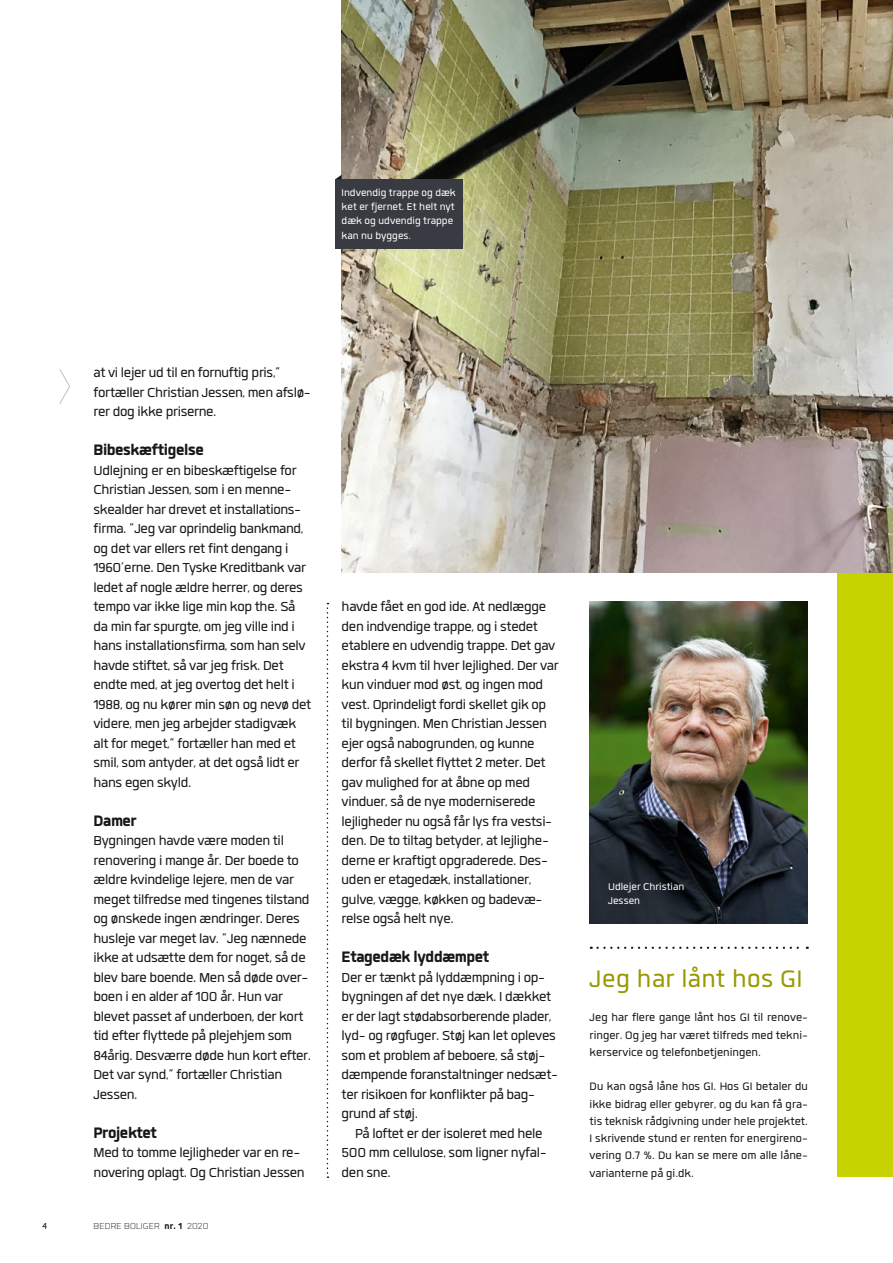
<style>
.page{position:relative;width:893px;height:1263px;background:#fff}
.page>*{position:absolute;margin:0;border:0;box-sizing:border-box;transform-origin:0 0}
.t1{font:33px "Quan";letter-spacing:.01em;color:#979a00}
.t2{font:800 21px "Quan";letter-spacing:-.02em;color:#181716}
.t3{font:18px/19.5px "Quan";letter-spacing:-.02em;color:#181716}
.t4{font:15px/17.2px "Quan";color:#181716;text-align:justify}
.t5{font:13.5px/14.2px "Quan";color:#fff}
.t6{font:300 12px "Quan";letter-spacing:.01em;color:#181716}
.t7{font:12px "Quan";color:#181716}
.s1{font-weight:800}
</style>
<div class="page">
<div style="left:838px;top:0;width:55px;height:1177px;background:#c7d300"></div>
<svg style="left:327px;top:603px;width:1px;height:575px"></svg>
<svg style="left:591px;top:947px;width:217px;height:2px"></svg>
<svg style="left:59px;top:369px;width:11px;height:35px"></svg>
<img style="left:342px;top:0;width:551px;height:572px">
<div style="left:335px;top:175px;width:128px;height:74px;background:#383b41"></div>
<img style="left:590px;top:601px;width:218px;height:322px">
<p class="t5" style="left:342px;top:185px;width:116px">Indvendig trappe og dæk ket er fjernet. Et helt nyt dæk og udvendig trappe kan nu bygges.</p>
<p class="t3" style="left:94px;top:363px;width:219px">at vi lejer ud til en fornuftig pris,” fortæller Christian Jessen, men afslø&shy;rer dog ikke priserne.</p>
<h3 class="t2" style="left:94px;top:440px;width:112px">Bibeskæftigelse</h3>
<p class="t3" style="left:94px;top:460px;width:219px">Udlejning er en bibeskæftigelse for Christian Jessen, som i en menne&shy;skealder har drevet et installations&shy;frma. ”Jeg var oprindelig bankmand, og det var ellers ret fnt dengang i 1960’erne. Den Tyske Kreditbank var ledet af nogle ældre herrer, og deres tempo var ikke lige min kop the. Så da min far spurgte, om jeg ville ind i hans installationsfrma, som han selv havde stiftet, så var jeg frisk. Det endte med, at jeg overtog det helt i 1988, og nu kører min søn og nevø det videre, men jeg arbejder stadigvæk alt for meget,” fortæller han med et smil, som antyder, at det også lidt er hans egen skyld.</p>
<h3 class="t2" style="left:94px;top:810px;width:45px">Damer</h3>
<p class="t3" style="left:94px;top:831px;width:219px">Bygningen havde være moden til renovering i mange år. Der boede to ældre kvindelige lejere, men de var meget tilfredse med tingenes tilstand og ønskede ingen ændringer. Deres husleje var meget lav. ”Jeg nænnede ikke at udsætte dem for noget, så de blev bare boende. Men så døde over&shy;boen i en alder af 100 år. Hun var blevet passet af underboen, der kort tid efter fyttede på plejehjem som<br>84årig. Desværre døde hun kort efter.<br>Det var synd,” fortæller Christian<br>Jessen.</p>
<h3 class="t2" style="left:94px;top:1122px;width:65px">Projektet</h3>
<p class="t3" style="left:94px;top:1143px;width:213px">Med to tomme lejligheder var en re&shy;novering oplagt. Og Christian Jessen</p>
<p class="t7" style="left:43px;top:1221px;width:6px">4</p>
<p class="t6" style="left:94px;top:1221px;width:117px">BEDRE BOLIGER <span class="s1">nr. 1</span> 2020</p>
<p class="t3" style="left:342px;top:597px;width:219px">havde fået en god ide. At nedlægge den indvendige trappe, og i stedet etablere en udvendig trappe. Det gav ekstra 4 kvm til hver lejlighed. Der var kun vinduer mod øst, og ingen mod vest. Oprindeligt fordi skellet gik op til bygningen. Men Christian Jessen ejer også nabogrunden, og kunne derfor få skellet fyttet 2 meter. Det gav mulighed for at åbne op med vinduer, så de nye moderniserede lejligheder nu også får lys fra vestsi&shy;den. De to tiltag betyder, at lejlighe&shy;derne er kraftigt opgraderede. Des&shy;uden er etagedæk, installationer, gulve, vægge, køkken og badevæ&shy;relse også helt nye.</p>
<p class="t2" style="left:342px;top:947px;width:149px">Etagedæk lyddæmpet</p>
<p class="t3" style="left:342px;top:967px;width:218px">Der er tænkt på lyddæmpning i op&shy;bygningen af det nye dæk. I dækket er der lagt stødabsorberende plader, lyd- og røgfuger. Støj kan let opleves som et problem af beboere, så støj&shy;dæmpende foranstaltninger nedsæt&shy;ter risikoen for konfikter på bag&shy;grund af støj.</p>
<p class="t3" style="left:342px;top:1123px;width:207px;text-indent:14px">På loftet er der isoleret med hele<br>500 mm cellulose, som ligner nyfal&shy;den sne.</p>
<p class="t5" style="left:608px;top:879px;width:78px">Udlejer Christian<br>Jessen</p>
<h1 class="t1" style="left:590px;top:963px;width:214px">Jeg har lånt hos GI</h1>
<p class="t4" style="left:590px;top:1009px;width:220px">Jeg har fere gange lånt hos GI til renove&shy;ringer. Og jeg har været tilfreds med tekni&shy;kerservice og telefonbetjeningen.</p>
<p class="t4" style="left:590px;top:1078px;width:220px">Du kan også låne hos GI. Hos GI betaler du ikke bidrag eller gebyrer, og du kan få gra&shy;tis teknisk rådgivning under hele projektet.<br>I skrivende stund er renten for energireno&shy;vering 0.7 %. Du kan se mere om alle låne&shy;varianterne på gi.dk.</p>
</div>
